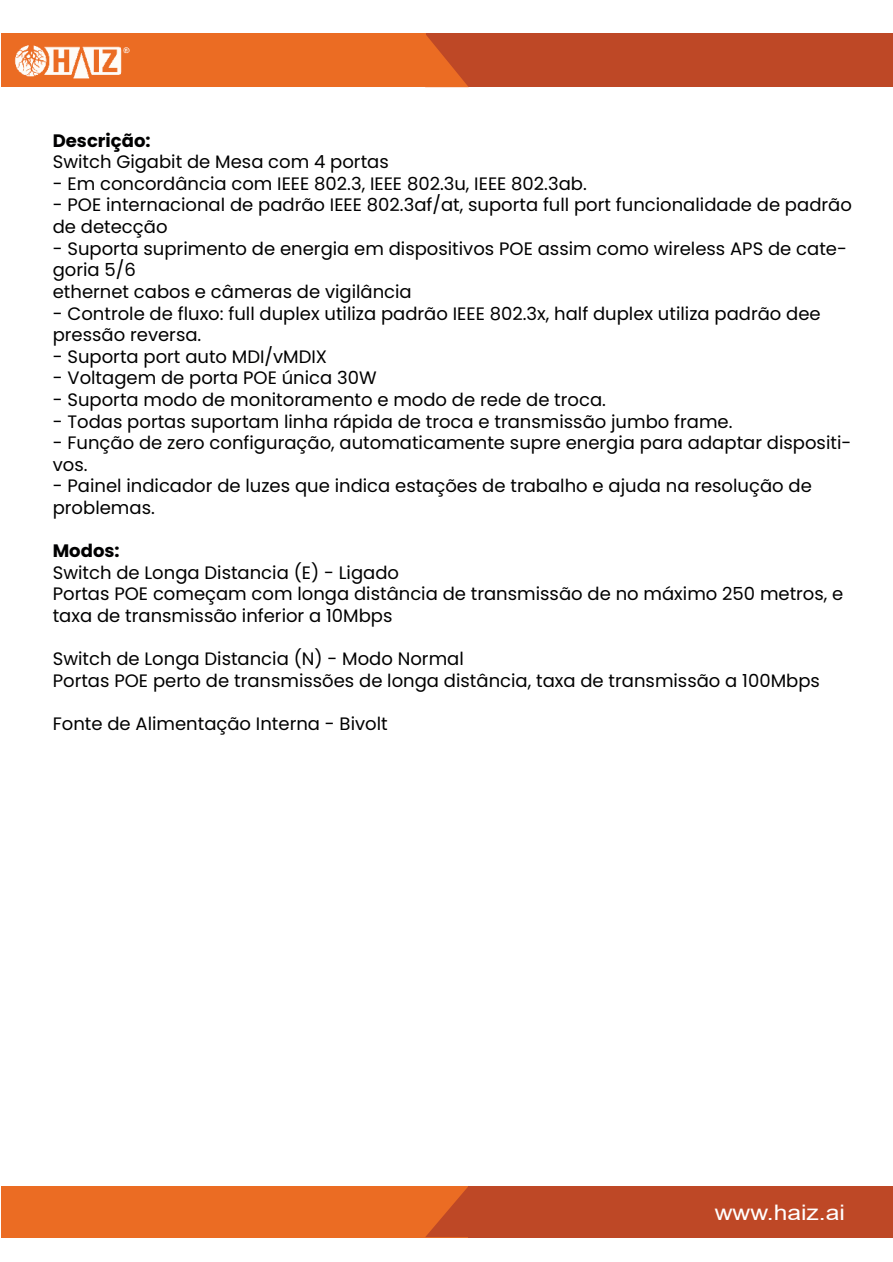
<style>
.page{position:relative;width:893px;height:1262px;background:#fff}
.page>*{position:absolute;margin:0;border:0;box-sizing:border-box;transform-origin:0 0}
.t1{font:21.45px "Arial";color:#fff;scale:1.15 1}
.t2{font:18px/21.6px "Poppins";color:#000001}
.t3{font:700 18px "Poppins";color:#000001}
</style>
<div class="page">
<div style="left:425px;top:34px;width:467px;height:53px;background:#be4826"></div>
<div style="left:1px;top:34px;width:424px;height:53px;background:#eb6c23"></div>
<svg style="left:425px;top:34px;width:43px;height:53px"></svg>
<div style="left:1px;top:1185px;width:467px;height:52px;background:#eb6c23"></div>
<div style="left:468px;top:1185px;width:424px;height:52px;background:#be4826"></div>
<svg style="left:425px;top:1185px;width:43px;height:52px"></svg>
<img style="left:14px;top:45px;width:116px;height:34px">
<p class="t3" style="left:53px;top:130px;width:99px">Descrição:</p>
<p class="t2" style="left:53px;top:151px;width:337px">Switch Gigabit de Mesa com 4 portas</p>
<p class="t2" style="left:53px;top:173px;width:535px">- Em concordância com IEEE 802.3, IEEE 802.3u, IEEE 802.3ab.</p>
<p class="t2" style="left:53px;top:194px;width:800px">- POE internacional de padrão IEEE 802.3af/at, suporta full port funcionalidade de padrão de detecção</p>
<p class="t2" style="left:53px;top:238px;width:795px">- Suporta suprimento de energia em dispositivos POE assim como wireless APS de cate&shy;goria 5/6<br>ethernet cabos e câmeras de vigilância</p>
<p class="t2" style="left:53px;top:302px;width:769px">- Controle de fluxo: full duplex utiliza padrão IEEE 802.3x, half duplex utiliza padrão dee pressão reversa.</p>
<p class="t2" style="left:53px;top:346px;width:276px">- Suporta port auto MDI/vMDIX</p>
<p class="t2" style="left:53px;top:367px;width:325px">- Voltagem de porta POE única 30W</p>
<p class="t2" style="left:53px;top:389px;width:554px">- Suporta modo de monitoramento e modo de rede de troca.</p>
<p class="t2" style="left:53px;top:410px;width:681px">- Todas portas suportam linha rápida de troca e transmissão jumbo frame.</p>
<p class="t2" style="left:53px;top:432px;width:800px">- Função de zero configuração, automaticamente supre energia para adaptar dispositi&shy;vos.</p>
<p class="t2" style="left:53px;top:475px;width:760px">- Painel indicador de luzes que indica estações de trabalho e ajuda na resolução de problemas.</p>
<p class="t3" style="left:53px;top:540px;width:68px">Modos:</p>
<p class="t2" style="left:53px;top:562px;width:792px">Switch de Longa Distancia (E) - Ligado<br>Portas POE começam com longa distância de transmissão de no máximo 250 metros, e taxa de transmissão inferior a 10Mbps</p>
<p class="t2" style="left:53px;top:648px;width:768px">Switch de Longa Distancia (N) - Modo Normal<br>Portas POE perto de transmissões de longa distância, taxa de transmissão a 100Mbps</p>
<p class="t2" style="left:53px;top:713px;width:336px">Fonte de Alimentação Interna - Bivolt</p>
<p class="t1" style="left:714px;top:1197px;width:115px">www.haiz.ai</p>
</div>
